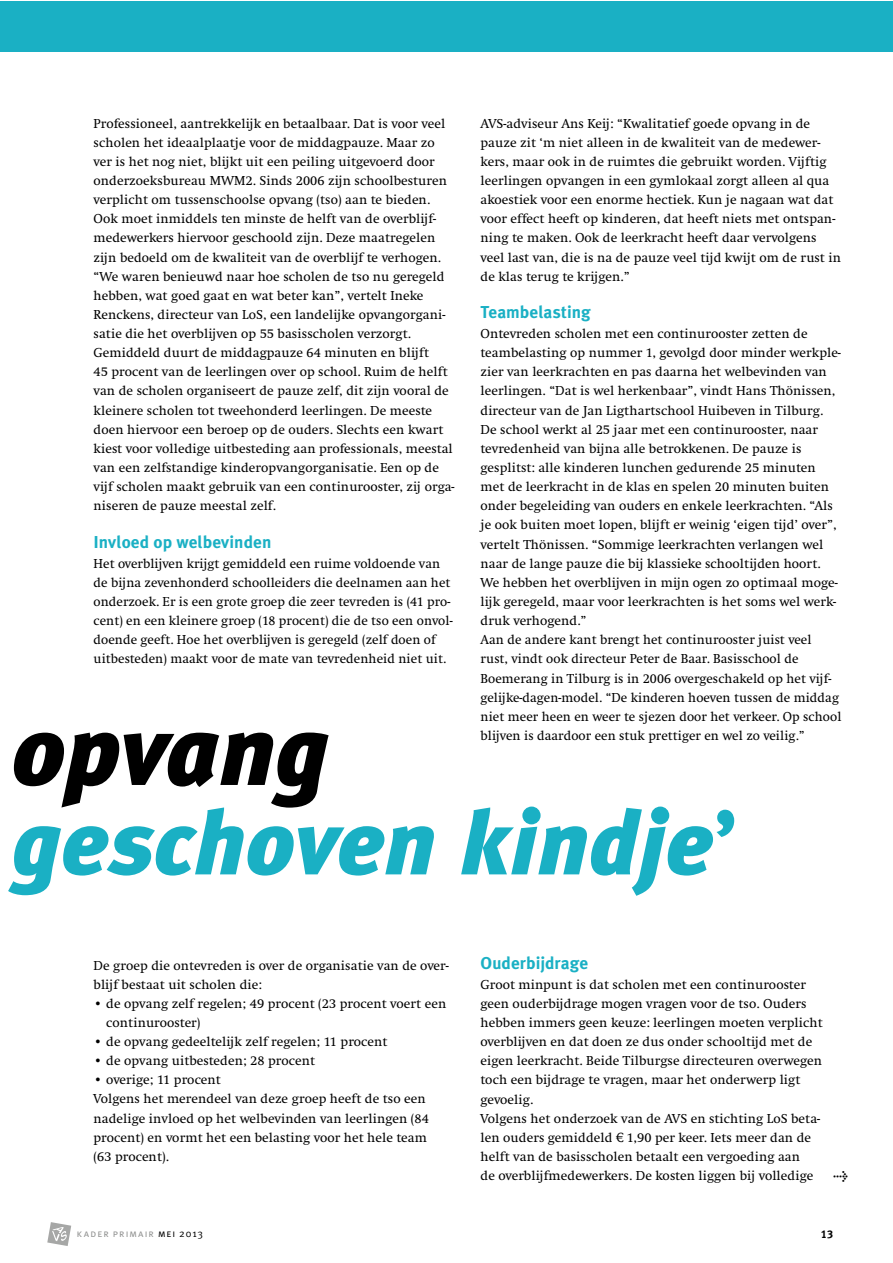
<style>
.page{position:relative;width:893px;height:1263px;background:#fff}
.page>*{position:absolute;margin:0;border:0;box-sizing:border-box;transform-origin:0 0}
.t1{font:italic 900 98.85px "Meta Plus";letter-spacing:.005em;color:#000}
.t2{font:italic 900 91.05px "Meta Plus";letter-spacing:.005em;color:#1ab0c4}
.t3{font:700 17.25px "Meta Plus";letter-spacing:.005em;color:#1ab0c4}
.t4{font:13.5px/19.2px "Swift";letter-spacing:.005em;color:#000}
.t5{font:700 12px "Meta Plus";color:#000}
.t6{font:11.25px "Meta Plus Bold Caps";color:#000}
.t7{font:10.5px "Meta Plus Normal Caps";letter-spacing:.095em;color:#919291}
.s1{font-weight:700;font-style:normal}
.s2{font-family:"LT Euro Money";font-size:13.05px}
.s3{color:#000}
.s4{font-family:"Meta Plus Normal";color:#000}
</style>
<div class="page">
<div style="left:0;top:1px;width:892px;height:50px;background:#1ab0c4"></div>
<svg style="left:47px;top:1222px;width:24px;height:24px"></svg>
<p class="t4" style="left:94px;top:114px;width:362px">Professioneel, aantrekkelijk en betaalbaar. Dat is voor veel scholen het ideaalplaatje voor de middagpauze. Maar zo ver is het nog niet, blijkt uit een peiling uitgevoerd door onderzoeksbureau MWM2. Sinds 2006 zijn schoolbesturen verplicht om tussenschoolse opvang (tso) aan te bieden.<br>Ook moet inmiddels ten minste de helft van de overblijf&shy;medewerkers hiervoor geschoold zijn. Deze maatregelen zijn bedoeld om de kwaliteit van de overblijf te verhogen. “We waren benieuwd naar hoe scholen de tso nu geregeld hebben, wat goed gaat en wat beter kan”, vertelt Ineke Renckens, directeur van LoS, een landelijke opvangorgani&shy;satie die het overblijven op 55 basisscholen verzorgt.<br>Gemiddeld duurt de middagpauze 64 minuten en blijft<br>45 procent van de leerlingen over op school. Ruim de helft van de scholen organiseert de pauze zelf, dit zijn vooral de kleinere scholen tot tweehonderd leerlingen. De meeste doen hiervoor een beroep op de ouders. Slechts een kwart kiest voor volledige uitbesteding aan professionals, meestal van een zelfstandige kinderopvangorganisatie. Een op de vijf scholen maakt gebruik van een continurooster, zij orga&shy;niseren de pauze meestal zelf.</p>
<p class="t3" style="left:94px;top:532px;width:179px">Invloed op welbevinden</p>
<p class="t4" style="left:94px;top:554px;width:361px">Het overblijven krijgt gemiddeld een ruime voldoende van de bijna zevenhonderd schoolleiders die deelnamen aan het onderzoek. Er is een grote groep die zeer tevreden is (41 pro&shy;cent) en een kleinere groep (18 procent) die de tso een onvol&shy;doende geeft. Hoe het overblijven is geregeld (zelf doen of uitbesteden) maakt voor de mate van tevredenheid niet uit.</p>
<p class="t4" style="left:480px;top:114px;width:362px">AVS-adviseur Ans Keij: “Kwalitatief goede opvang in de pauze zit ‘m niet alleen in de kwaliteit van de medewer&shy;kers, maar ook in de ruimtes die gebruikt worden. Vijftig leerlingen opvangen in een gymlokaal zorgt alleen al qua akoestiek voor een enorme hectiek. Kun je nagaan wat dat voor effect heeft op kinderen, dat heeft niets met ontspan&shy;ning te maken. Ook de leerkracht heeft daar vervolgens veel last van, die is na de pauze veel tijd kwijt om de rust in de klas terug te krijgen.”</p>
<p class="t3" style="left:480px;top:302px;width:112px">Teambelasting</p>
<p class="t4" style="left:480px;top:324px;width:362px">Ontevreden scholen met een continurooster zetten de teambelasting op nummer 1, gevolgd door minder werkple&shy;zier van leerkrachten en pas daarna het welbevinden van leerlingen. “Dat is wel herkenbaar”, vindt Hans Thönissen, directeur van de Jan Ligthartschool Huibeven in Tilburg.<br>De school werkt al 25 jaar met een continurooster, naar tevredenheid van bijna alle betrokkenen. De pauze is gesplitst: alle kinderen lunchen gedurende 25 minuten met de leerkracht in de klas en spelen 20 minuten buiten onder begeleiding van ouders en enkele leerkrachten. “Als je ook buiten moet lopen, blijft er weinig ‘eigen tijd’ over”, vertelt Thönissen. “Sommige leerkrachten verlangen wel naar de lange pauze die bij klassieke schooltijden hoort.<br>We hebben het overblijven in mijn ogen zo optimaal moge&shy;lijk geregeld, maar voor leerkrachten is het soms wel werk&shy;druk verhogend.”<br>Aan de andere kant brengt het continurooster juist veel rust, vindt ook directeur Peter de Baar. Basisschool de Boemerang in Tilburg is in 2006 overgeschakeld op het vijf&shy;gelijke-dagen-model. “De kinderen hoeven tussen de middag niet meer heen en weer te sjezen door het verkeer. Op school blijven is daardoor een stuk prettiger en wel zo veilig.”</p>
<h1 class="t1" style="left:12px;top:693px;width:318px">opvang</h1>
<h2 class="t2" style="left:13px;top:790px;width:727px">geschoven kindje<span class="s1">’</span></h2>
<p class="t4" style="left:94px;top:956px;width:357px">De groep die ontevreden is over de organisatie van de over&shy;blijf bestaat uit scholen die:</p>
<p class="t4" style="left:106px;top:994px;width:342px;text-indent:-13px">• de opvang zelf regelen; 49 procent (23 procent voert een continurooster)</p>
<p class="t4" style="left:94px;top:1032px;width:296px">• de opvang gedeeltelijk zelf regelen; 11 procent</p>
<p class="t4" style="left:94px;top:1051px;width:223px">• de opvang uitbesteden; 28 procent</p>
<p class="t4" style="left:94px;top:1070px;width:337px">• overige; 11 procent<br>Volgens het merendeel van deze groep heeft de tso een nadelige invloed op het welbevinden van leerlingen (84 procent) en vormt het een belasting voor het hele team (63 procent).</p>
<p class="t3" style="left:480px;top:953px;width:109px">Ouderbijdrage</p>
<p class="t4" style="left:480px;top:975px;width:344px">Groot minpunt is dat scholen met een continurooster geen ouderbijdrage mogen vragen voor de tso. Ouders hebben immers geen keuze: leerlingen moeten verplicht overblijven en dat doen ze dus onder schooltijd met de eigen leerkracht. Beide Tilburgse directeuren overwegen toch een bijdrage te vragen, maar het onderwerp ligt gevoelig.<br>Volgens het onderzoek van de AVS en stichting LoS beta&shy;len ouders gemiddeld <span class="s2">Y</span> 1,90 per keer. Iets meer dan de helft van de basisscholen betaalt een vergoeding aan<br>de overblijfmedewerkers. De kosten liggen bij volledige</p>
<p class="t5" style="left:833px;top:1169px;width:17px">&gt;</p>
<p class="t7" style="left:77px;top:1228px;width:128px">kader primair <span class="s3">mei</span> <span class="s4">2013</span></p>
<p class="t6" style="left:821px;top:1227px;width:14px">13</p>
</div>
